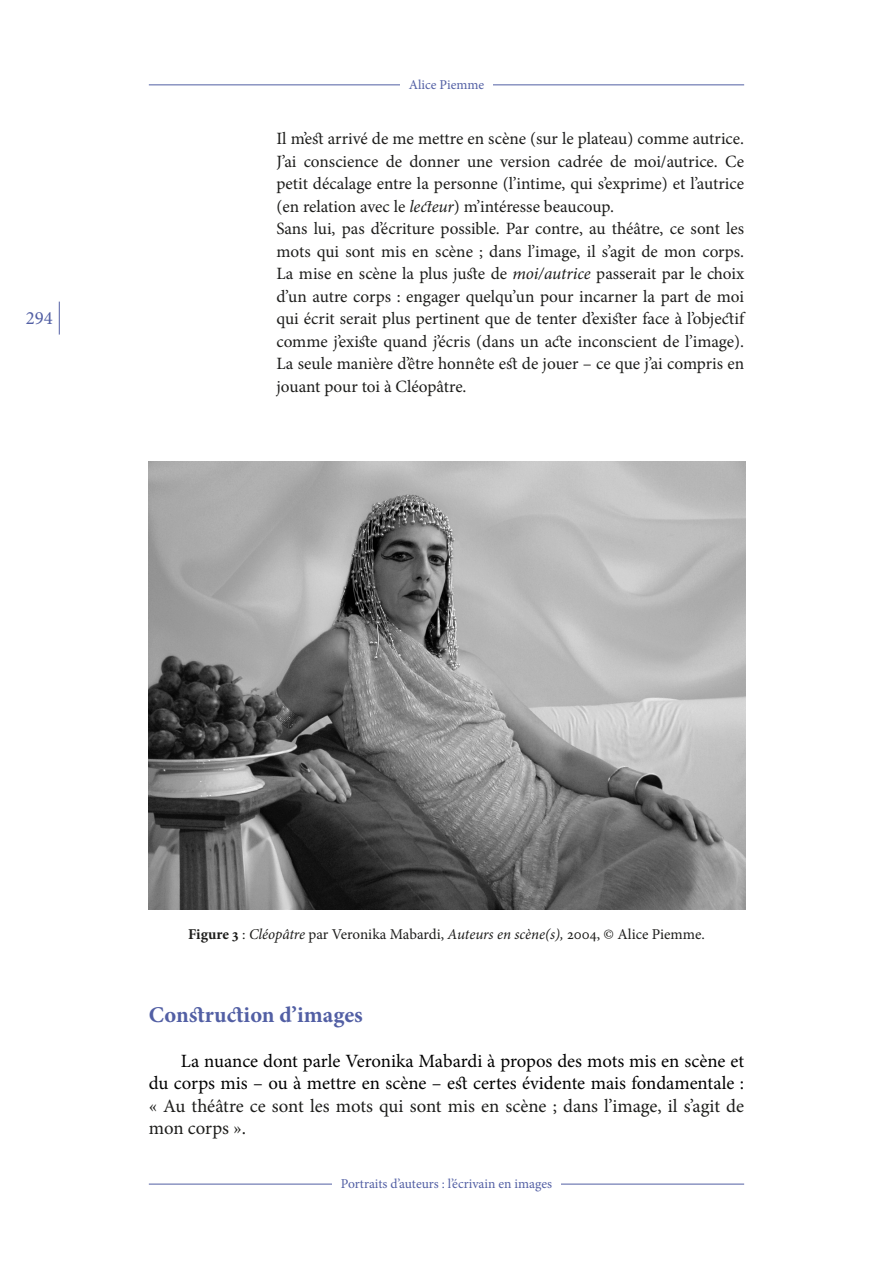
<style>
.page{position:relative;width:893px;height:1263px;background:#fff}
.page>*{position:absolute;margin:0;border:0;box-sizing:border-box;transform-origin:0 0}
.SEP_Titre_2{font:700 22.5px "Minion Pro";color:#525fa4}
.SEP_Normal{font:18.75px/22.5px "Minion Pro";letter-spacing:-.005em;color:#000;text-align:justify}
.t1{font:18.75px "Minion Pro";color:#525fa4}
.SEP_Citation{font:17.25px/22.5px "Minion Pro";color:#1d1d1b;text-align:justify}
.SEP_Notes{font:15px "Minion Pro";color:#1d1d1b}
.t2{font:13.5px "Minion Pro";color:#525fa4}
.s1{font-style:italic}
.s2{font-weight:700}
.s3{color:#1d1d1b}
</style>
<div class="page">
<hr style="left:149px;top:85px;width:595px;height:1px;background:#525fa4">
<div style="left:400px;top:70px;width:93px;height:31px;background:#fff"></div>
<hr style="left:149px;top:1184px;width:595px;height:1px;background:#525fa4">
<div style="left:332px;top:1169px;width:229px;height:31px;background:#fff"></div>
<hr style="left:59px;top:302px;width:1px;height:33px;background:#525fa4">
<img style="left:149px;top:462px;width:596px;height:447px">
<p class="t1" style="left:26px;top:305px;width:28px">294</p>
<p class="t2" style="left:409px;top:75px;width:77px">Alice Piemme</p>
<p class="SEP_Citation" style="left:276px;top:127px;width:469px">Il m’est arrivé de me mettre en scène (sur le plateau) comme autrice.<br>J’ai conscience de donner une version cadrée de moi/autrice. Ce petit décalage entre la personne (l’intime, qui s’exprime) et l’autrice (en relation avec le <span class="s1">lecteur</span>) m’intéresse beaucoup.</p>
<p class="SEP_Citation" style="left:276px;top:217px;width:469px">Sans lui, pas d’écriture possible. Par contre, au théâtre, ce sont les mots qui sont mis en scène ; dans l’image, il s’agit de mon corps.<br>La mise en scène la plus juste de <span class="s1">moi/autrice</span> passerait par le choix d’un autre corps : engager quelqu’un pour incarner la part de moi qui écrit serait plus pertinent que de tenter d’exister face à l’objectif comme j’existe quand j’écris (dans un acte inconscient de l’image).<br>La seule manière d’être honnête est de jouer – ce que j’ai compris en jouant pour toi à Cléopâtre.</p>
<p class="SEP_Notes" style="left:188px;top:924px;width:518px"><span class="s2">Figure 3</span> : <span class="s1">Cléopâtre</span> par Veronika Mabardi, <span class="s1">Auteurs en scène(s),</span> 2004, © Alice Piemme.</p>
<p class="SEP_Titre_2" style="left:149px;top:998px;width:216px">Construction d’images</p>
<p class="SEP_Normal" style="left:149px;top:1049px;width:597px;text-indent:32px">La nuance dont parle Veronika Mabardi à propos des mots mis en scène et du corps mis – ou à mettre en scène – est certes évidente mais fondamentale : <span class="s3">« Au théâtre ce sont les mots qui sont mis en scène ; dans l’image, il s’agit de mon corps ».</span></p>
<p class="t2" style="left:341px;top:1174px;width:213px">Portraits d’auteurs : l’écrivain en images</p>
</div>
